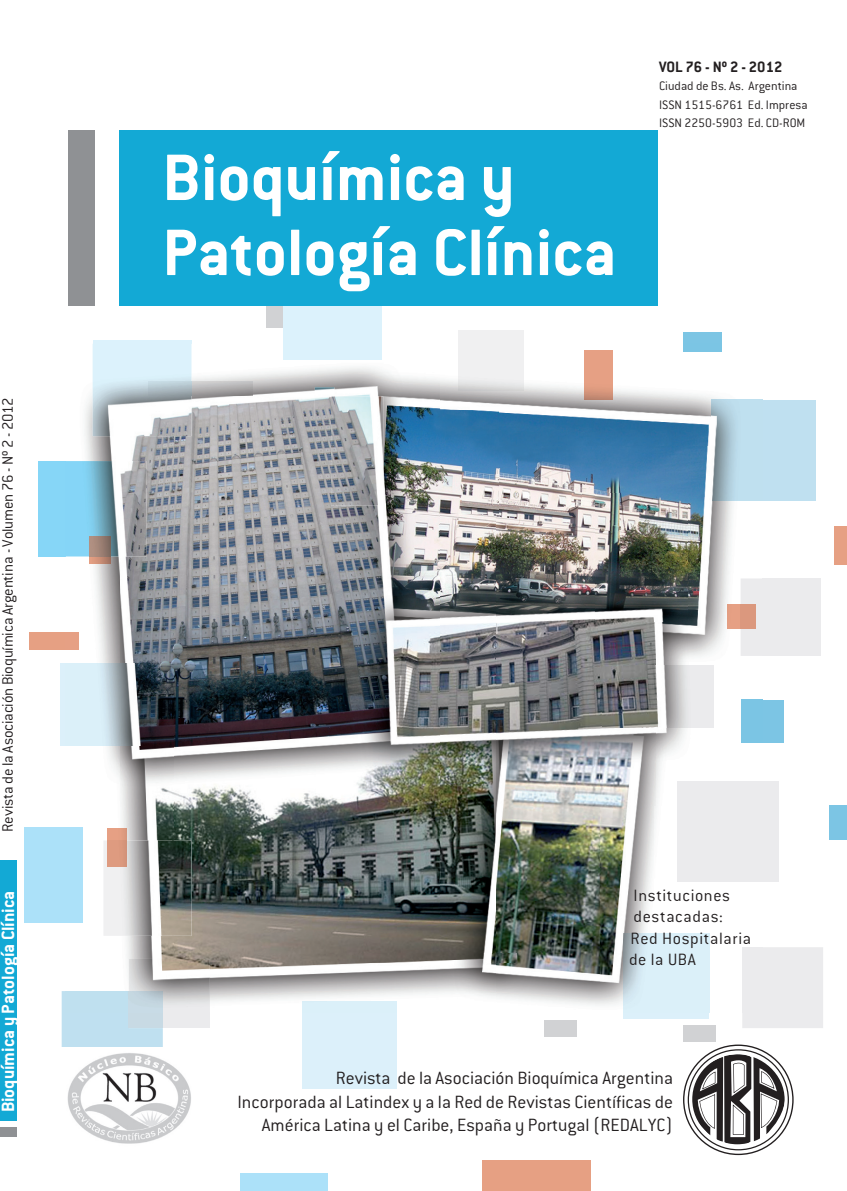
<style>
.page{position:relative;width:847px;height:1191px;background:#fff}
.page>*{position:absolute;margin:0;border:0;box-sizing:border-box;transform-origin:0 0}
.t1{font:700 72px/75px "Conduit ITC";color:#fff}
.t2{font:300 19.5px/23.4px "Conduit ITC";color:#231f20;text-align:right}
.t3{font:700 19.5px "Conduit ITC";color:#fff}
.t4{font:300 18px/21.6px "Conduit ITC";letter-spacing:.035em;color:#231f20}
.t5{font:300 16.5px "Conduit ITC";letter-spacing:-.01em;color:#231f20}
.t6{font:700 16.5px "Conduit ITC";color:#231f20}
.t7{font:300 13.5px/19.5px "Conduit ITC";color:#231f20}
</style>
<div class="page">
<div style="left:0;top:860px;width:17px;height:261px;background:#13a9d5"></div>
<div style="left:25px;top:827px;width:41px;height:95px;background:#ace1f9"></div>
<div style="left:683px;top:332px;width:38px;height:12px;background:#7cc5e4"></div>
<div style="left:834px;top:526px;width:12px;height:39px;background:#e6a083"></div>
<div style="left:283px;top:263px;width:99px;height:81px;background:#dcf2fc"></div>
<div style="left:266px;top:295px;width:17px;height:32px;background:#d1d2d4"></div>
<div style="left:38px;top:461px;width:28px;height:95px;background:#86d6f7"></div>
<div style="left:761px;top:400px;width:53px;height:100px;background:#bfe0f0"></div>
<div style="left:761px;top:578px;width:58px;height:78px;background:#ebebed"></div>
<div style="left:829px;top:804px;width:17px;height:35px;background:#7cc5e4"></div>
<div style="left:60px;top:663px;width:6px;height:82px;background:#dcf0fa"></div>
<div style="left:62px;top:991px;width:101px;height:56px;background:#bfe0f0"></div>
<div style="left:163px;top:1012px;width:47px;height:16px;background:#ebebed"></div>
<div style="left:129px;top:1012px;width:34px;height:16px;background:#c8dae4"></div>
<div style="left:240px;top:1173px;width:87px;height:17px;background:#ace1f9"></div>
<div style="left:481px;top:1160px;width:109px;height:30px;background:#e6a083"></div>
<div style="left:302px;top:1012px;width:94px;height:76px;background:#dcf0fa"></div>
<div style="left:623px;top:1012px;width:86px;height:6px;background:#dcf0fa"></div>
<div style="left:742px;top:947px;width:80px;height:81px;background:#ebebed"></div>
<div style="left:761px;top:781px;width:17px;height:101px;background:#ebebed"></div>
<div style="left:761px;top:699px;width:22px;height:43px;background:#7cc5e4"></div>
<div style="left:30px;top:632px;width:36px;height:17px;background:#e6a083"></div>
<div style="left:458px;top:330px;width:65px;height:14px;background:#f0f0f1"></div>
<div style="left:0;top:1127px;width:17px;height:10px;background:#8f9194"></div>
<div style="left:682px;top:1025px;width:33px;height:16px;background:#d1d2d4"></div>
<div style="left:120px;top:131px;width:537px;height:175px;background:#13a9d5"></div>
<div style="left:68px;top:131px;width:27px;height:175px;background:#8f9194"></div>
<svg style="left:683px;top:1044px;width:110px;height:111px"></svg>
<img style="left:67px;top:1053px;width:124px;height:91px">
<hr style="left:93px;top:340px;width:98px;height:4px;background:#dcf2fc">
<div style="left:543px;top:1020px;width:33px;height:17px;background:#d1d2d4"></div>
<img style="left:85px;top:344px;width:27px;height:117px">
<img style="left:173px;top:344px;width:267px;height:668px">
<img style="left:440px;top:344px;width:321px;height:102px">
<img style="left:120px;top:436px;width:53px;height:404px">
<img style="left:494px;top:446px;width:106px;height:559px">
<img style="left:600px;top:446px;width:108px;height:52px">
<img style="left:440px;top:513px;width:54px;height:484px">
<img style="left:655px;top:498px;width:106px;height:308px">
<img style="left:66px;top:556px;width:54px;height:380px">
<img style="left:600px;top:621px;width:55px;height:384px">
<img style="left:654px;top:806px;width:3px;height:127px">
<img style="left:709px;top:933px;width:1px;height:79px">
<img style="left:119px;top:935px;width:54px;height:46px">
<div style="left:66px;top:827px;width:16px;height:95px;background:#ace1f9"></div>
<img style="left:683px;top:344px;width:38px;height:8px">
<img style="left:283px;top:344px;width:99px;height:15px">
<img style="left:315px;top:387px;width:19px;height:36px">
<img style="left:66px;top:461px;width:80px;height:95px">
<img style="left:711px;top:400px;width:50px;height:100px">
<img style="left:740px;top:578px;width:21px;height:78px">
<img style="left:594px;top:493px;width:92px;height:128px">
<img style="left:66px;top:663px;width:84px;height:82px">
<img style="left:103px;top:840px;width:88px;height:95px">
<img style="left:66px;top:991px;width:63px;height:21px">
<img style="left:129px;top:959px;width:81px;height:53px">
<img style="left:343px;top:953px;width:173px;height:10px">
<img style="left:302px;top:1001px;width:94px;height:11px">
<img style="left:623px;top:933px;width:86px;height:79px">
<img style="left:742px;top:947px;width:19px;height:65px">
<img style="left:89px;top:536px;width:21px;height:27px">
<div style="left:677px;top:781px;width:84px;height:101px;background:#ebebed"></div>
<img style="left:740px;top:699px;width:21px;height:43px">
<img style="left:222px;top:881px;width:52px;height:38px">
<img style="left:66px;top:632px;width:12px;height:17px">
<img style="left:458px;top:344px;width:65px;height:46px">
<img style="left:107px;top:828px;width:19px;height:38px">
<img style="left:191px;top:381px;width:61px;height:15px">
<img style="left:602px;top:665px;width:110px;height:62px">
<img style="left:727px;top:604px;width:27px;height:24px">
<img style="left:527px;top:472px;width:54px;height:35px">
<img style="left:584px;top:350px;width:27px;height:50px">
<img style="left:331px;top:396px;width:52px;height:109px">
<img style="left:331px;top:396px;width:3px;height:27px">
<img style="left:232px;top:472px;width:49px;height:17px">
<img style="left:93px;top:344px;width:98px;height:92px">
<img style="left:391px;top:410px;width:107px;height:103px">
<p class="t5" style="left:-2px;top:832px;width:436px;rotate:-90deg">Revista de la Asociación Bioquímica Argentina - Volumen 76 - Nº 2 - 2012</p>
<p class="t3" style="left:-4px;top:1112px;width:223px;rotate:-90deg">Bioquímica y Patología Clínica</p>
<h1 class="t1" style="left:162px;top:138px;width:455px">Bioquímica y<br>Patología Clínica</h1>
<p class="t6" style="left:658px;top:56px;width:125px">VOL 76 - Nº 2 - 2012</p>
<p class="t7" style="left:658px;top:75px;width:150px">Ciudad de Bs. As. Argentina<br>ISSN 1515-6761 Ed. Impresa</p>
<p class="t7" style="left:658px;top:113px;width:148px">ISSN 2250-5903 Ed. CD-ROM</p>
<p class="t4" style="left:628px;top:883px;width:123px">Instituciones destacadas:<br>Red Hospitalaria de la UBA</p>
<p class="t2" style="left:237px;top:1065px;width:437px">Revista de la Asociación Bioquímica Argentina<br>Incorporada al Latindex y a la Red de Revistas Científicas de<br>América Latina y el Caribe, España y Portugal (REDALYC)</p>
</div>
